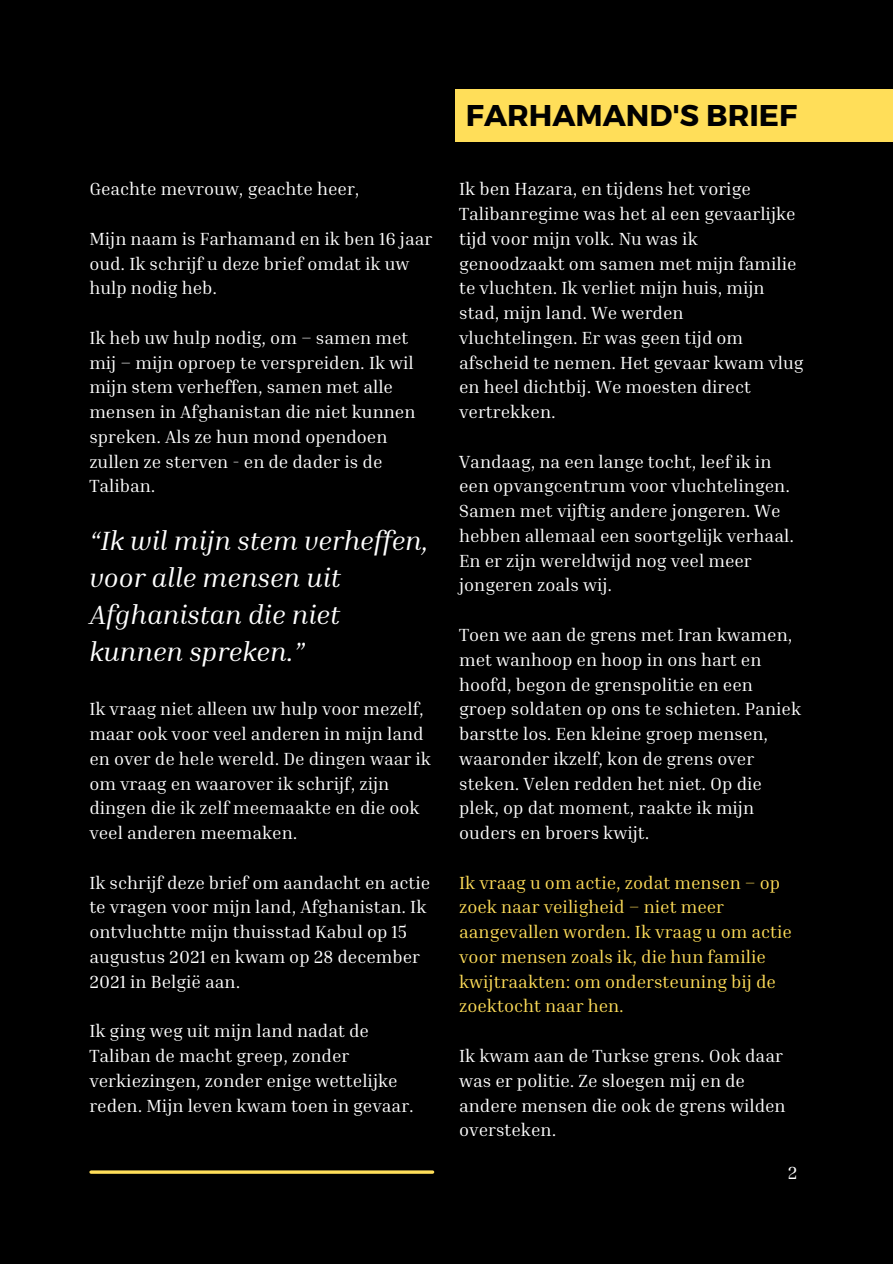
<style>
.page{position:relative;width:893px;height:1264px;background:#fff}
.page>*{position:absolute;margin:0;border:0;box-sizing:border-box;transform-origin:0 0}
.t1{font:700 30px "Montserrat";color:#000}
.t2{font:italic 27px/37.2px "Inria Serif";color:#fff}
.t3{font:18px/24.8px "Inria Serif";color:#fff}
.t4{font:18px/24.8px "Inria Serif";color:#ffde59}
</style>
<div class="page">
<div style="left:0;top:0;width:892px;height:1263px;background:#000"></div>
<hr style="left:91px;top:1170px;width:341px;height:3px;background:#ffde59">
<div style="left:465px;top:89px;width:427px;height:52px;background:#ffde59"></div>
<div style="left:455px;top:89px;width:10px;height:52px;background:#ffde59"></div>
<h2 class="t3" style="left:89px;top:176px;width:272px">Geachte mevrouw, geachte heer,</h2>
<p class="t3" style="left:89px;top:226px;width:344px">Mijn naam is Farhamand en ik ben 16 jaar oud. Ik schrijf u deze brief omdat ik uw hulp nodig heb.</p>
<p class="t3" style="left:89px;top:325px;width:327px">Ik heb uw hulp nodig, om – samen met mij – mijn oproep te verspreiden. Ik wil mijn stem verheffen, samen met alle mensen in Afghanistan die niet kunnen spreken. Als ze hun mond opendoen zullen ze sterven - en de dader is de<br>Taliban.</p>
<p class="t2" style="left:89px;top:521px;width:341px">“Ik wil mijn stem verheffen, voor alle mensen uit<br>Afghanistan die niet kunnen spreken.”</p>
<h3 class="t3" style="left:89px;top:696px;width:343px">Ik vraag niet alleen uw hulp voor mezelf, maar ook voor veel anderen in mijn land en over de hele wereld. De dingen waar ik om vraag en waarover ik schrijf, zijn dingen die ik zelf meemaakte en die ook veel anderen meemaken.</h3>
<p class="t3" style="left:89px;top:869px;width:342px">Ik schrijf deze brief om aandacht en actie te vragen voor mijn land, Afghanistan. Ik ontvluchtte mijn thuisstad Kabul op 15 augustus 2021 en kwam op 28 december 2021 in België aan.</p>
<p class="t3" style="left:89px;top:1018px;width:326px">Ik ging weg uit mijn land nadat de Taliban de macht greep, zonder verkiezingen, zonder enige wettelijke reden. Mijn leven kwam toen in gevaar.</p>
<p class="t1" style="left:466px;top:96px;width:333px">FARHAMAND'S BRIEF</p>
<h1 class="t3" style="left:459px;top:176px;width:346px">Ik ben Hazara, en tijdens het vorige<br>Talibanregime was het al een gevaarlijke tijd voor mijn volk. Nu was ik genoodzaakt om samen met mijn familie te vluchten. Ik verliet mijn huis, mijn stad, mijn land. We werden vluchtelingen. Er was geen tijd om afscheid te nemen. Het gevaar kwam vlug en heel dichtbij. We moesten direct vertrekken.</h1>
<p class="t3" style="left:459px;top:448px;width:336px">Vandaag, na een lange tocht, leef ik in een opvangcentrum voor vluchtelingen.<br>Samen met vijftig andere jongeren. We hebben allemaal een soortgelijk verhaal.<br>En er zijn wereldwijd nog veel meer jongeren zoals wij.</p>
<p class="t3" style="left:459px;top:622px;width:343px">Toen we aan de grens met Iran kwamen, met wanhoop en hoop in ons hart en hoofd, begon de grenspolitie en een groep soldaten op ons te schieten. Paniek barstte los. Een kleine groep mensen, waaronder ikzelf, kon de grens over steken. Velen redden het niet. Op die plek, op dat moment, raakte ik mijn ouders en broers kwijt.</p>
<p class="t4" style="left:459px;top:869px;width:334px">Ik vraag u om actie, zodat mensen – op zoek naar veiligheid – niet meer aangevallen worden. Ik vraag u om actie voor mensen zoals ik, die hun familie kwijtraakten: om ondersteuning bij de zoektocht naar hen.</p>
<p class="t3" style="left:459px;top:1042px;width:328px">Ik kwam aan de Turkse grens. Ook daar was er politie. Ze sloegen mij en de andere mensen die ook de grens wilden oversteken.</p>
<p class="t3" style="left:787px;top:1159px;width:11px">2</p>
</div>
